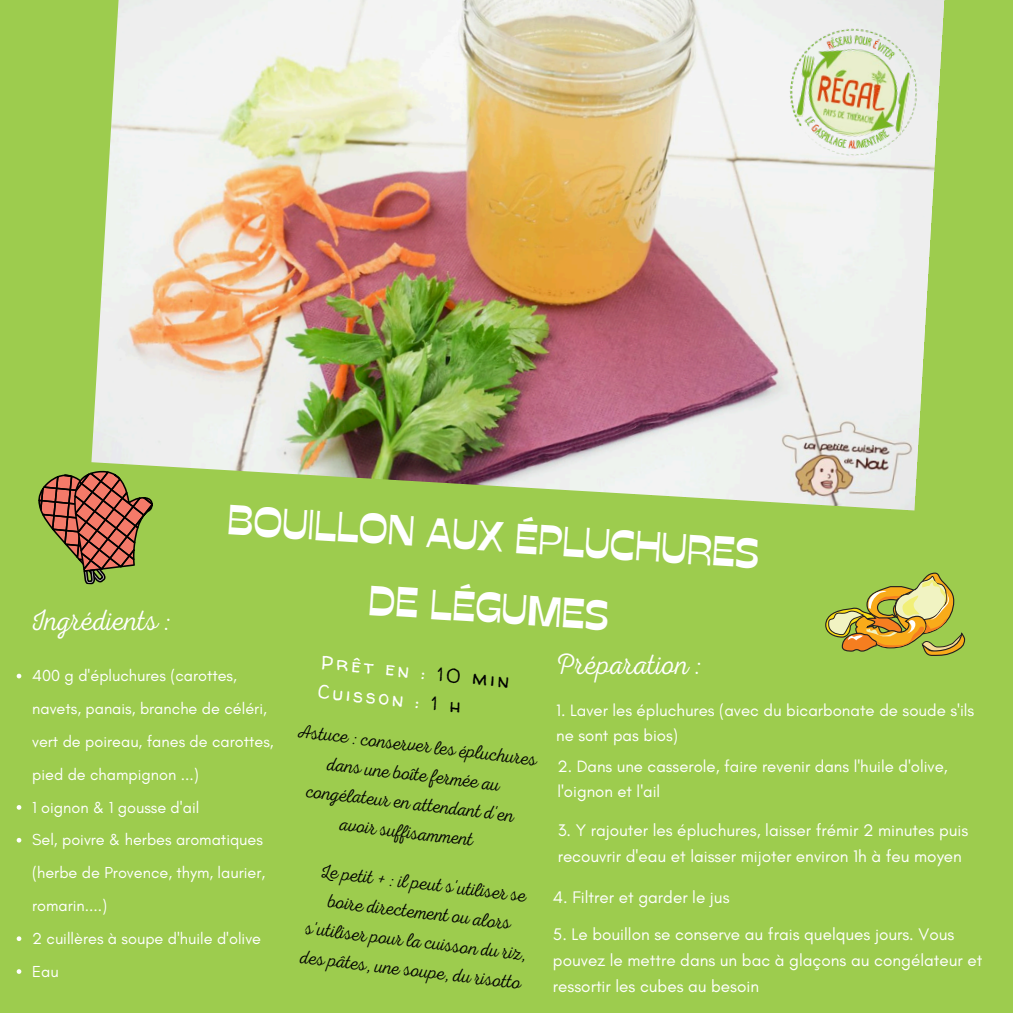
<style>
.page{position:relative;width:1013px;height:1013px;background:#fff}
.page>*{position:absolute;margin:0;border:0;box-sizing:border-box;transform-origin:0 0}
.t1{font:42px/71.2px "Stadio Now Display";color:#fff;text-align:center}
.t2{font:29.5px "RTL Adam Script Thin";color:#fff}
.t3{font:19.5px/29.4px "Walter Turncoat";color:#fff}
.t4{font:19.38px/29.1px "RTL Adam Script Thin";color:#000;text-align:center}
.t5{font:17.12px/25.9px "Glacial Indifference";color:#fff}
.t6{font:16.75px/25px "Glacial Indifference";color:#fff}
.t7{font:16.25px/32.8px "Glacial Indifference";color:#fff}
.s1{color:#000}
</style>
<div class="page">
<div style="left:0;top:0;width:1012px;height:1012px;background:#9dcc4e"></div>
<svg style="left:38px;top:472px;width:113px;height:113px"></svg>
<svg style="left:825px;top:572px;width:141px;height:84px"></svg>
<img style="left:91px;top:0;width:843px;height:510px">
<img style="left:761px;top:0;width:184px;height:185px">
<svg style="left:17px;top:673px;width:4px;height:5px"></svg>
<svg style="left:17px;top:805px;width:4px;height:4px"></svg>
<svg style="left:17px;top:838px;width:4px;height:4px"></svg>
<svg style="left:17px;top:936px;width:4px;height:5px"></svg>
<svg style="left:17px;top:969px;width:4px;height:4px"></svg>
<p class="t1" style="left:230px;top:482px;width:534px;rotate:4deg">BOUILLON AUX ÉPLUCHURES<br>DE LÉGUMES</p>
<h1 class="t2" style="left:31px;top:603px;width:143px">Ingrédients :</h1>
<p class="t7" style="left:32px;top:659px;width:243px">400 g d'épluchures (carottes, navets, panais, branche de céléri, vert de poireau, fanes de carottes, pied de champignon ...)</p>
<h2 class="t7" style="left:32px;top:790px;width:169px">1 oignon &amp; 1 gousse d'ail</h2>
<h2 class="t7" style="left:32px;top:823px;width:234px">Sel, poivre &amp; herbes aromatiques (herbe de Provence, thym, laurier, romarin....)</h2>
<h3 class="t7" style="left:32px;top:921px;width:230px">2 cuillères à soupe d'huile d'olive</h3>
<p class="t7" style="left:32px;top:954px;width:28px">Eau</p>
<p class="t2" style="left:555px;top:647px;width:149px">Préparation :</p>
<p class="t6" style="left:556px;top:697px;width:419px">1. Laver les épluchures (avec du bicarbonate de soude s'ils ne sont pas bios)</p>
<p class="t6" style="left:557px;top:753px;width:392px">2. Dans une casserole, faire revenir dans l'huile d'olive, l'oignon et l'ail</p>
<p class="t5" style="left:557px;top:817px;width:412px">3. Y rajouter les épluchures, laisser frémir 2 minutes puis recouvrir d'eau et laisser mijoter environ 1h à feu moyen</p>
<p class="t3" style="left:323px;top:647px;width:191px;rotate:6deg">Prêt en : <span class="s1">10 min<br></span>Cuisson : <span class="s1">1 h</span></p>
<h3 class="t4" style="left:299px;top:716px;width:243px;rotate:7deg">Astuce : conserver les épluchures dans une boîte fermée au congélateur en attendant d'en avoir suffisamment</h3>
<p class="t4" style="left:313px;top:855px;width:226px;rotate:7deg">Le petit + : il peut s'utiliser se boire directement ou alors s'utiliser pour la cuisson du riz, des pâtes, une soupe, du risotto</p>
<p class="t5" style="left:553px;top:884px;width:178px">4. Filtrer et garder le jus</p>
<h3 class="t5" style="left:553px;top:921px;width:431px">5. Le bouillon se conserve au frais quelques jours. Vous pouvez le mettre dans un bac à glaçons au congélateur et ressortir les cubes au besoin</h3>
</div>
